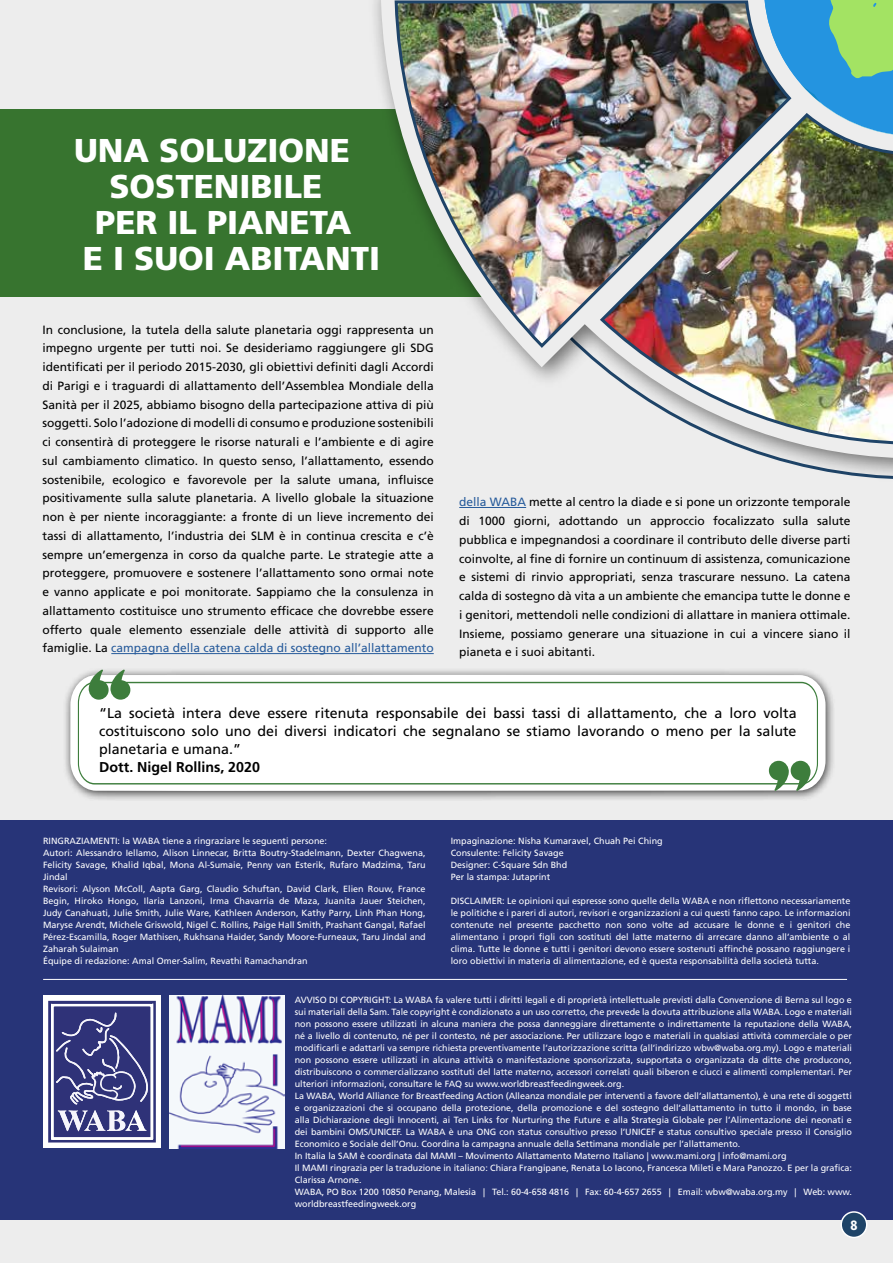
<style>
.page{position:relative;width:893px;height:1263px;background:#ededed}
.page>*{position:absolute;margin:0;border:0;box-sizing:border-box;transform-origin:0 0}
.t1{font:900 33px "Frutiger LT Std";color:#fff}
.t2{font:14.25px/18px "Frutiger LT Std";color:#000;text-align:justify}
.t3{font:700 14.25px "Frutiger LT Std";color:#000}
.t4{font:900 condensed 13.5px "Frutiger LT Std";color:#fff}
.t5{font:12px/18.8px "Frutiger LT Std";color:#000;text-align:justify}
.t6{font:9px/12px "Frutiger LT Std";letter-spacing:-.005em;color:#fff}
.s1{color:#275b9b}
</style>
<div class="page">
<div style="left:0;top:110px;width:517px;height:187px;background:#37742f"></div>
<hr style="left:111px;top:653px;width:323px;height:1px;background:#275b9b">
<div style="left:0;top:820px;width:893px;height:400px;background:#273478"></div>
<div style="left:43px;top:996px;width:118px;height:152px;background:#fff"></div>
<svg style="left:48px;top:1001px;width:108px;height:142px;background:#5c5e95"></svg>
<hr style="left:43px;top:979px;width:804px;height:1px;background:#fff">
<div style="left:63px;top:667px;width:773px;height:134px;background:#000;opacity:.75"></div>
<svg style="left:70px;top:675px;width:755px;height:116px;background:#f1f3f1"></svg>
<div style="left:78px;top:682px;width:740px;height:102px;background:#fff"></div>
<svg style="left:88px;top:669px;width:43px;height:31px"></svg>
<svg style="left:768px;top:760px;width:43px;height:31px"></svg>
<hr style="left:459px;top:507px;width:67px;height:1px;background:#275b9b">
<div style="left:368px;top:0;width:525px;height:483px;background:#000;opacity:.55"></div>
<svg style="left:381px;top:0;width:512px;height:458px"></svg>
<img style="left:393px;top:0;width:371px;height:350px">
<img style="left:598px;top:111px;width:295px;height:335px">
<svg style="left:764px;top:0;width:129px;height:136px"></svg>
<img style="left:169px;top:996px;width:116px;height:152px">
<div style="left:841px;top:1212px;width:26px;height:25px;background:#1f4468;border-radius:50%"></div>
<div style="left:840px;top:1211px;width:27px;height:27px;border:2px solid #fff;border-radius:50%"></div>
<h1 class="t1" style="left:74px;top:130px;width:277px">UNA SOLUZIONE</h1>
<h1 class="t1" style="left:109px;top:166px;width:214px">SOSTENIBILE</h1>
<h1 class="t1" style="left:95px;top:202px;width:258px">PER IL PIANETA</h1>
<h1 class="t1" style="left:83px;top:238px;width:299px">E I SUOI ABITANTI</h1>
<p class="t5" style="left:43px;top:320px;width:393px">In conclusione, la tutela della salute planetaria oggi rappresenta un impegno urgente per tutti noi. Se desideriamo raggiungere gli SDG identificati per il periodo 2015-2030, gli obiettivi definiti dagli Accordi di Parigi e i traguardi di allattamento dell’Assemblea Mondiale della Sanità per il 2025, abbiamo bisogno della partecipazione attiva di più soggetti. Solo l’adozione di modelli di consumo e produzione sostenibili ci consentirà di proteggere le risorse naturali e l’ambiente e di agire sul cambiamento climatico. In questo senso, l’allattamento, essendo sostenibile, ecologico e favorevole per la salute umana, influisce positivamente sulla salute planetaria. A livello globale la situazione non è per niente incoraggiante: a fronte di un lieve incremento dei tassi di allattamento, l’industria dei SLM è in continua crescita e c’è sempre un’emergenza in corso da qualche parte. Le strategie atte a proteggere, promuovere e sostenere l’allattamento sono ormai note e vanno applicate e poi monitorate. Sappiamo che la consulenza in allattamento costituisce uno strumento efficace che dovrebbe essere offerto quale elemento essenziale delle attività di supporto alle famiglie. La <span class="s1">campagna della catena calda di sostegno all’allattamento</span></p>
<p class="t5" style="left:459px;top:493px;width:393px"><span class="s1">della WABA</span> mette al centro la diade e si pone un orizzonte temporale di 1000 giorni, adottando un approccio focalizzato sulla salute pubblica e impegnandosi a coordinare il contributo delle diverse parti coinvolte, al fine di fornire un continuum di assistenza, comunicazione e sistemi di rinvio appropriati, senza trascurare nessuno. La catena calda di sostegno dà vita a un ambiente che emancipa tutte le donne e i genitori, mettendoli nelle condizioni di allattare in maniera ottimale.<br>Insieme, possiamo generare una situazione in cui a vincere siano il pianeta e i suoi abitanti.</p>
<h2 class="t2" style="left:99px;top:704px;width:699px">“La società intera deve essere ritenuta responsabile dei bassi tassi di allattamento, che a loro volta costituiscono solo uno dei diversi indicatori che segnalano se stiamo lavorando o meno per la salute planetaria e umana.”</h2>
<h2 class="t3" style="left:99px;top:758px;width:162px">Dott. Nigel Rollins, 2020</h2>
<p class="t6" style="left:43px;top:835px;width:384px">RINGRAZIAMENTI: la WABA tiene a ringraziare le seguenti persone:<br>Autori: Alessandro Iellamo, Alison Linnecar, Britta Boutry-Stadelmann, Dexter Chagwena, Felicity Savage, Khalid Iqbal, Mona Al-Sumaie, Penny van Esterik, Rufaro Madzima, Taru Jindal<br>Revisori: Alyson McColl, Aapta Garg, Claudio Schuftan, David Clark, Elien Rouw, France Begin, Hiroko Hongo, Ilaria Lanzoni, Irma Chavarria de Maza, Juanita Jauer Steichen, Judy Canahuati, Julie Smith, Julie Ware, Kathleen Anderson, Kathy Parry, Linh Phan Hong, Maryse Arendt, Michele Griswold, Nigel C. Rollins, Paige Hall Smith, Prashant Gangal, Rafael Pérez-Escamilla, Roger Mathisen, Rukhsana Haider, Sandy Moore-Furneaux, Taru Jindal and Zaharah Sulaiman<br>Équipe di redazione: Amal Omer-Salim, Revathi Ramachandran</p>
<p class="t6" style="left:451px;top:835px;width:214px">Impaginazione: Nisha Kumaravel, Chuah Pei Ching<br>Consulente: Felicity Savage<br>Designer: C-Square Sdn Bhd<br>Per la stampa: Jutaprint</p>
<p class="t6" style="left:451px;top:895px;width:401px;text-align:justify">DISCLAIMER: Le opinioni qui espresse sono quelle della WABA e non riflettono necessariamente le politiche e i pareri di autori, revisori e organizzazioni a cui questi fanno capo. Le informazioni contenute nel presente pacchetto non sono volte ad accusare le donne e i genitori che alimentano i propri figli con sostituti del latte materno di arrecare danno all’ambiente o al clima. Tutte le donne e tutti i genitori devono essere sostenuti affinché possano raggiungere i loro obiettivi in materia di alimentazione, ed è questa responsabilità della società tutta.</p>
<p class="t6" style="left:295px;top:993px;width:559px">AVVISO DI COPYRIGHT: La WABA fa valere tutti i diritti legali e di proprietà intellettuale previsti dalla Convenzione di Berna sul logo e sui materiali della Sam. Tale copyright è condizionato a un uso corretto, che prevede la dovuta attribuzione alla WABA. Logo e materiali non possono essere utilizzati in alcuna maniera che possa danneggiare direttamente o indirettamente la reputazione della WABA, né a livello di contenuto, né per il contesto, né per associazione. Per utilizzare logo e materiali in qualsiasi attività commerciale o per modificarli e adattarli va sempre richiesta preventivamente l’autorizzazione scritta (all’indirizzo wbw@waba.org.my). Logo e materiali non possono essere utilizzati in alcuna attività o manifestazione sponsorizzata, supportata o organizzata da ditte che producono, distribuiscono o commercializzano sostituti del latte materno, accessori correlati quali biberon e ciucci e alimenti complementari. Per ulteriori informazioni, consultare le FAQ su www.worldbreastfeedingweek.org.<br>La WABA, World Alliance for Breastfeeding Action (Alleanza mondiale per interventi a favore dell’allattamento), è una rete di soggetti e organizzazioni che si occupano della protezione, della promozione e del sostegno dell’allattamento in tutto il mondo, in base alla Dichiarazione degli Innocenti, ai Ten Links for Nurturing the Future e alla Strategia Globale per l’Alimentazione dei neonati e dei bambini OMS/UNICEF. La WABA è una ONG con status consultivo presso l’UNICEF e status consultivo speciale presso il Consiglio Economico e Sociale dell’Onu. Coordina la campagna annuale della Settimana mondiale per l’allattamento.<br>In Italia la SAM è coordinata dal MAMI – Movimento Allattamento Materno Italiano | www.mami.org | info@mami.org<br>Il MAMI ringrazia per la traduzione in italiano: Chiara Frangipane, Renata Lo Iacono, Francesca Mileti e Mara Panozzo. E per la grafica:<br>Clarissa Arnone.<br>WABA, PO Box 1200 10850 Penang, Malesia | Tel.: 60-4-658 4816 | Fax: 60-4-657 2655 | Email: wbw@waba.org.my | Web: www. worldbreastfeedingweek.org</p>
<h3 class="t4" style="left:850px;top:1217px;width:9px">8</h3>
</div>
